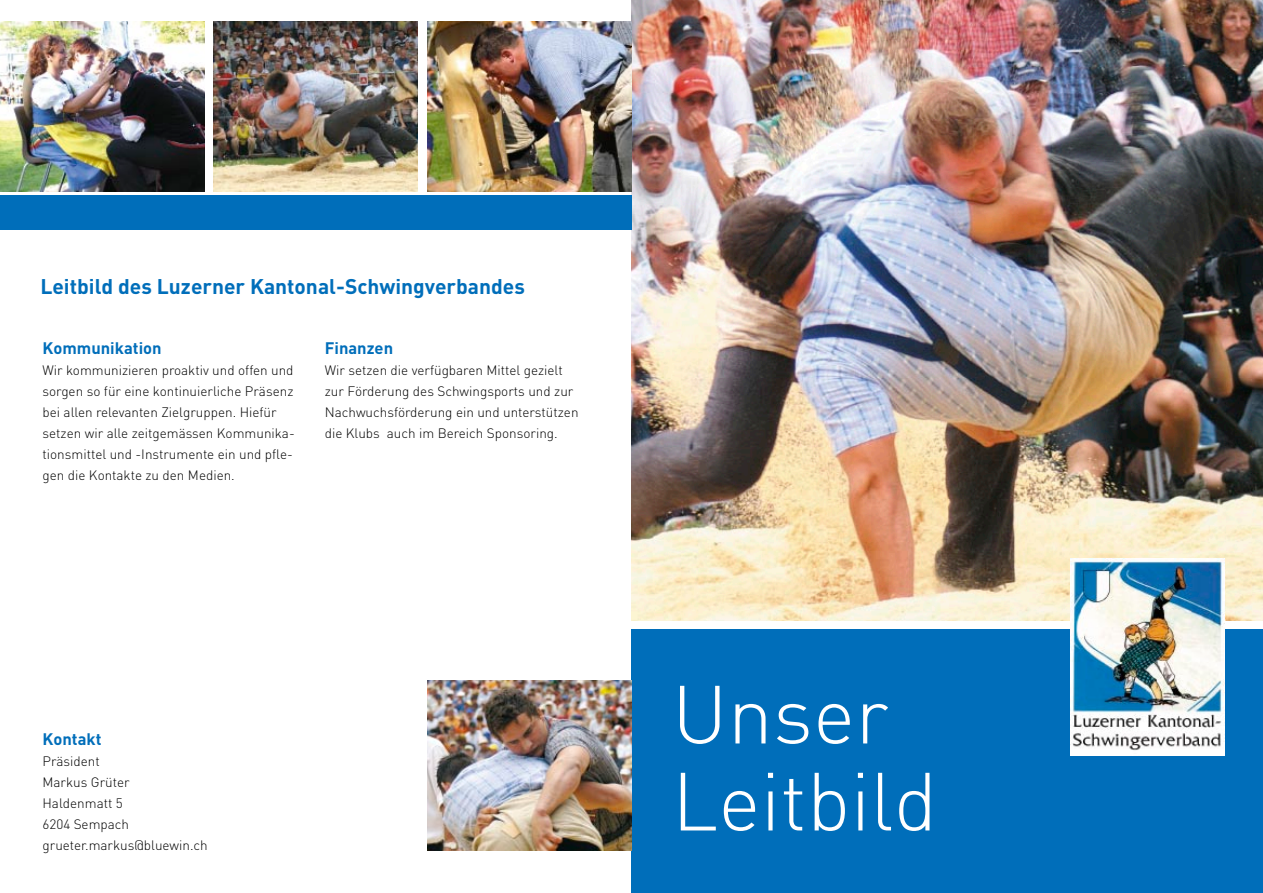
<style>
.page{position:relative;width:1263px;height:893px;background:#fff}
.page>*{position:absolute;margin:0;border:0;box-sizing:border-box;transform-origin:0 0}
.t1{font:300 81px/87px "DIN";color:#fff}
.t2{font:700 21px "DIN";color:#006eba}
.t3{font:700 16.5px "DIN";color:#006eba}
.t4{font:300 13.5px/21px "DIN";color:#000}
</style>
<div class="page">
<div style="left:631px;top:629px;width:632px;height:264px;background:#006eba"></div>
<img style="left:631px;top:0;width:632px;height:621px">
<img style="left:1070px;top:558px;width:155px;height:197px">
<img style="left:0;top:21px;width:204px;height:170px">
<img style="left:214px;top:21px;width:204px;height:170px">
<div style="left:0;top:196px;width:631px;height:34px;background:#006eba"></div>
<img style="left:427px;top:21px;width:204px;height:170px">
<img style="left:427px;top:680px;width:204px;height:170px">
<h2 class="t2" style="left:40px;top:273px;width:486px">Leitbild des Luzerner Kantonal-Schwingverbandes</h2>
<p class="t3" style="left:43px;top:337px;width:121px">Kommunikation</p>
<p class="t4" style="left:43px;top:359px;width:254px">Wir kommunizieren proaktiv und offen und sorgen so für eine kontinuierliche Präsenz bei allen relevanten Zielgruppen. Hiefür setzen wir alle zeitgemässen Kommunika&shy;tionsmittel und -Instrumente ein und pfle&shy;gen die Kontakte zu den Medien.</p>
<p class="t3" style="left:325px;top:337px;width:70px">Finanzen</p>
<p class="t4" style="left:325px;top:359px;width:255px">Wir setzen die verfügbaren Mittel gezielt zur Förderung des Schwingsports und zur Nachwuchsförderung ein und unterstützen die Klubs auch im Bereich Sponsoring.</p>
<p class="t3" style="left:43px;top:728px;width:60px">Kontakt</p>
<p class="t4" style="left:43px;top:751px;width:167px">Präsident<br>Markus Grüter<br>Haldenmatt 5<br>6204 Sempach grueter.markus@bluewin.ch</p>
<h1 class="t1" style="left:672px;top:670px;width:267px">Unser<br>Leitbild</h1>
</div>
